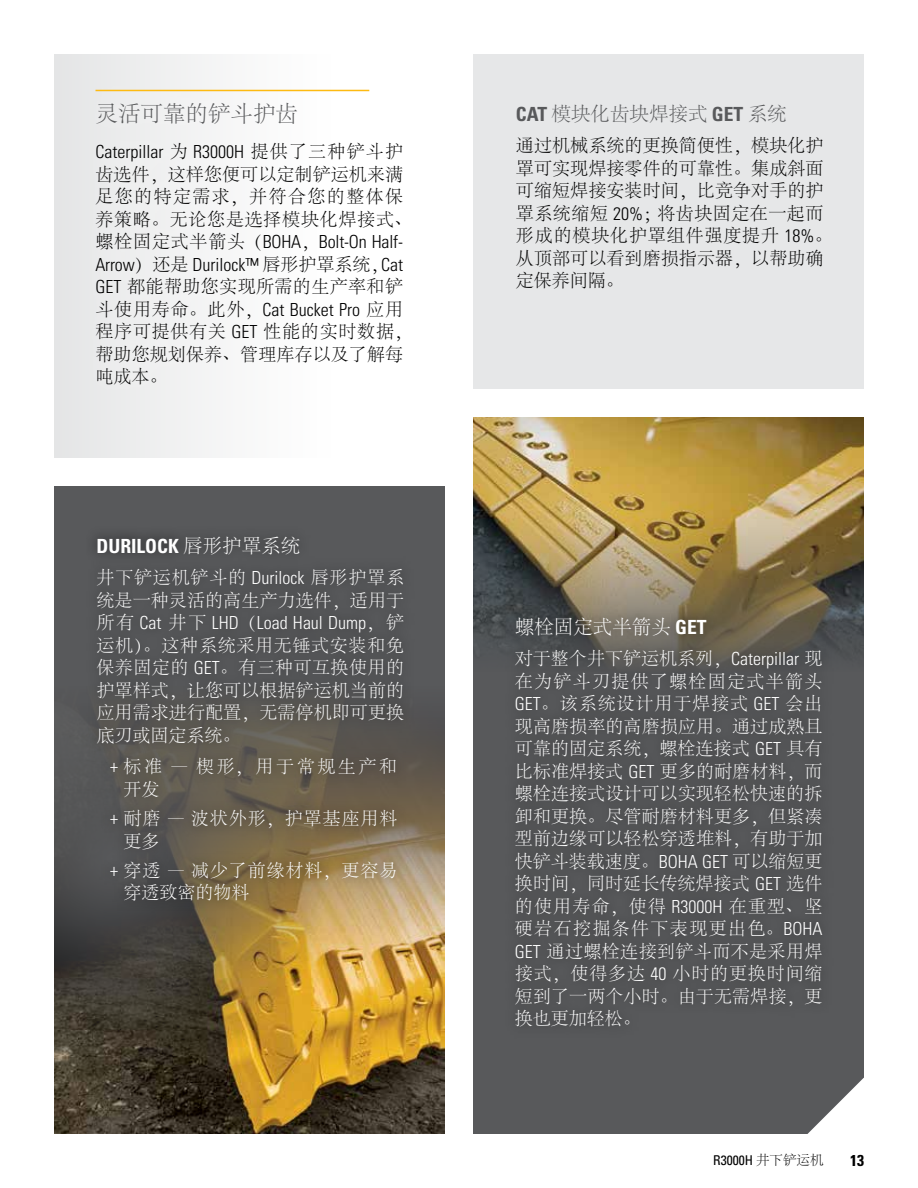
<style>
.page{position:relative;width:918px;height:1188px;background:#fff}
.page>*{position:absolute;margin:0;border:0;box-sizing:border-box;transform-origin:0 0}
.t1{font:300 22.5px "Adobe Song Std";color:#58595b}
.t2{font:300 19.5px "Adobe Song Std";color:#58595b}
.t3{font:700 condensed 19.5px "Univers LT Std";color:#fff}
.t4{font:300 19.5px "Adobe Song Std";color:#fff}
.t5{font:300 18px/22.5px "Adobe Song Std";letter-spacing:.005em;color:#fff;text-align:justify}
.t6{font:300 18px/22.5px "Adobe Song Std";letter-spacing:.005em;color:#000}
.t7{font:300 condensed 18px/22.5px "Univers LT Std";color:#000}
.t8{font:300 18px/22.5px "Adobe Song Std";letter-spacing:.04em;color:#000}
.t9{font:300 18px/22.5px "Adobe Song Std";letter-spacing:.05em;color:#fff}
.t10{font:300 condensed 18px "Univers LT Std";color:#fff}
.t11{font:300 18px "Adobe Song Std";letter-spacing:.025em;color:#000}
.t12{font:300 18px/22.5px "Adobe Song Std";letter-spacing:.145em;color:#fff}
.t13{font:700 condensed 15.75px "Univers LT Std";color:#000}
.t14{font:condensed 13.5px "Univers LT Std";color:#000}
.s1{font-family:"Adobe Song Std";font-stretch:normal}
.s2{font-family:"Univers LT Std";font-stretch:condensed}
.s3{font-family:"Adobe Song Std";font-weight:300;font-stretch:normal}
.s4{font-family:"Univers LT Std";font-weight:700;font-stretch:condensed}
</style>
<div class="page">
<div style="left:54px;top:54px;width:276px;height:403px;background:linear-gradient(to right,#e4e5e6,#fff)"></div>
<div style="left:473px;top:54px;width:391px;height:334px;background:#e6e7e8"></div>
<div style="left:79px;top:71px;width:340px;height:331px;background:#fff;opacity:.78"></div>
<hr style="left:96px;top:90px;width:273px;height:1px;background:#fdba12">
<div style="left:473px;top:417px;width:391px;height:717px;background:#58595b"></div>
<div style="left:54px;top:486px;width:391px;height:648px;background:#58595b"></div>
<img style="left:54px;top:729px;width:391px;height:405px">
<svg style="left:54px;top:729px;width:276px;height:349px;background:#725e34"></svg>
<img style="left:473px;top:417px;width:391px;height:241px">
<div style="left:85px;top:525px;width:330px;height:388px;background:#000;opacity:.56"></div>
<div style="left:503px;top:606px;width:331px;height:433px;background:#000;opacity:.56"></div>
<svg style="left:807px;top:1078px;width:57px;height:56px"></svg>
<p class="t1" style="left:96px;top:102px;width:204px">灵活可靠的铲斗护齿</p>
<p class="t7" style="left:96px;top:141px;width:309px">Caterpillar <span class="s1">为</span> R3000H <span class="s1">提供了三种铲斗护</span></p>
<p class="t8" style="left:96px;top:164px;width:318px">齿选件，这样您便可以定制铲运机来满足您的特定需求，并符合您的整体保养策略。无论您是选择模块化焊接式、</p>
<p class="t7" style="left:96px;top:231px;width:309px"><span class="s1">螺栓固定式半箭头（</span>BOHA<span class="s1">，</span>Bolt-On Half-<br>Arrow<span class="s1">）还是</span> Durilock™ <span class="s1">唇形护罩系统，</span>Cat</p>
<p class="t11" style="left:96px;top:277px;width:309px"><span class="s2">GET</span> 都能帮助您实现所需的生产率和铲</p>
<p class="t7" style="left:96px;top:298px;width:309px"><span class="s1">斗使用寿命。此外，</span>Cat Bucket Pro <span class="s1">应用</span></p>
<p class="t6" style="left:96px;top:321px;width:318px">程序可提供有关 <span class="s2">GET</span> 性能的实时数据，帮助您规划保养、管理库存以及了解每吨成本。</p>
<p class="t3" style="left:97px;top:534px;width:205px">DURILOCK <span class="s3">唇形护罩系统</span></p>
<p class="t5" style="left:97px;top:567px;width:309px">井下铲运机铲斗的 <span class="s2">Durilock</span> 唇形护罩系统是一种灵活的高生产力选件，适用于</p>
<p class="t10" style="left:97px;top:612px;width:309px"><span class="s1">所有</span> Cat <span class="s1">井下</span> LHD<span class="s1">（</span>Load Haul Dump<span class="s1">，铲</span></p>
<p class="t5" style="left:97px;top:635px;width:309px">运机）。这种系统采用无锤式安装和免保养固定的 <span class="s2">GET</span>。有三种可互换使用的护罩样式，让您可以根据铲运机当前的应用需求进行配置，无需停机即可更换底刃或固定系统。</p>
<p class="t12" style="left:124px;top:756px;width:275px;text-indent:-14px"><span class="s2">+</span> 标准 — 楔形，用于常规生产和开发</p>
<p class="t9" style="left:124px;top:808px;width:275px;text-indent:-14px"><span class="s2">+</span> 耐磨 — 波状外形，护罩基座用料更多</p>
<p class="t9" style="left:124px;top:860px;width:275px;text-indent:-14px"><span class="s2">+</span> 穿透 — 减少了前缘材料，更容易穿透致密的物料</p>
<p class="t2" style="left:516px;top:103px;width:272px"><span class="s4">CAT</span> 模块化齿块焊接式 <span class="s4">GET</span> 系统</p>
<p class="t6" style="left:516px;top:135px;width:318px">通过机械系统的更换简便性，模块化护罩可实现焊接零件的可靠性。集成斜面可缩短焊接安装时间，比竞争对手的护罩系统缩短 <span class="s2">20%</span>；将齿块固定在一起而形成的模块化护罩组件强度提升 <span class="s2">18%</span>。从顶部可以看到磨损指示器，以帮助确定保养间隔。</p>
<p class="t4" style="left:515px;top:616px;width:193px">螺栓固定式半箭头 <span class="s4">GET</span></p>
<p class="t5" style="left:515px;top:648px;width:309px">对于整个井下铲运机系列，<span class="s2">Caterpillar</span> 现在为铲斗刃提供了螺栓固定式半箭头<span class="s2">GET</span>。该系统设计用于焊接式 <span class="s2">GET</span> 会出现高磨损率的高磨损应用。通过成熟且可靠的固定系统，螺栓连接式 <span class="s2">GET</span> 具有比标准焊接式 <span class="s2">GET</span> 更多的耐磨材料，而螺栓连接式设计可以实现轻松快速的拆卸和更换。尽管耐磨材料更多，但紧凑型前边缘可以轻松穿透堆料，有助于加快铲斗装载速度。<span class="s2">BOHA GET</span> 可以缩短更换时间，同时延长传统焊接式 <span class="s2">GET</span> 选件的使用寿命，使得 <span class="s2">R3000H</span> 在重型、坚硬岩石挖掘条件下表现更出色。<span class="s2">BOHA GET</span> 通过螺栓连接到铲斗而不是采用焊接式，使得多达 <span class="s2">40</span> 小时的更换时间缩短到了一两个小时。由于无需焊接，更换也更加轻松。</p>
<p class="t14" style="left:713px;top:1152px;width:112px">R3000H <span class="s3">井下铲运机</span></p>
<p class="t13" style="left:850px;top:1150px;width:15px">13</p>
</div>
